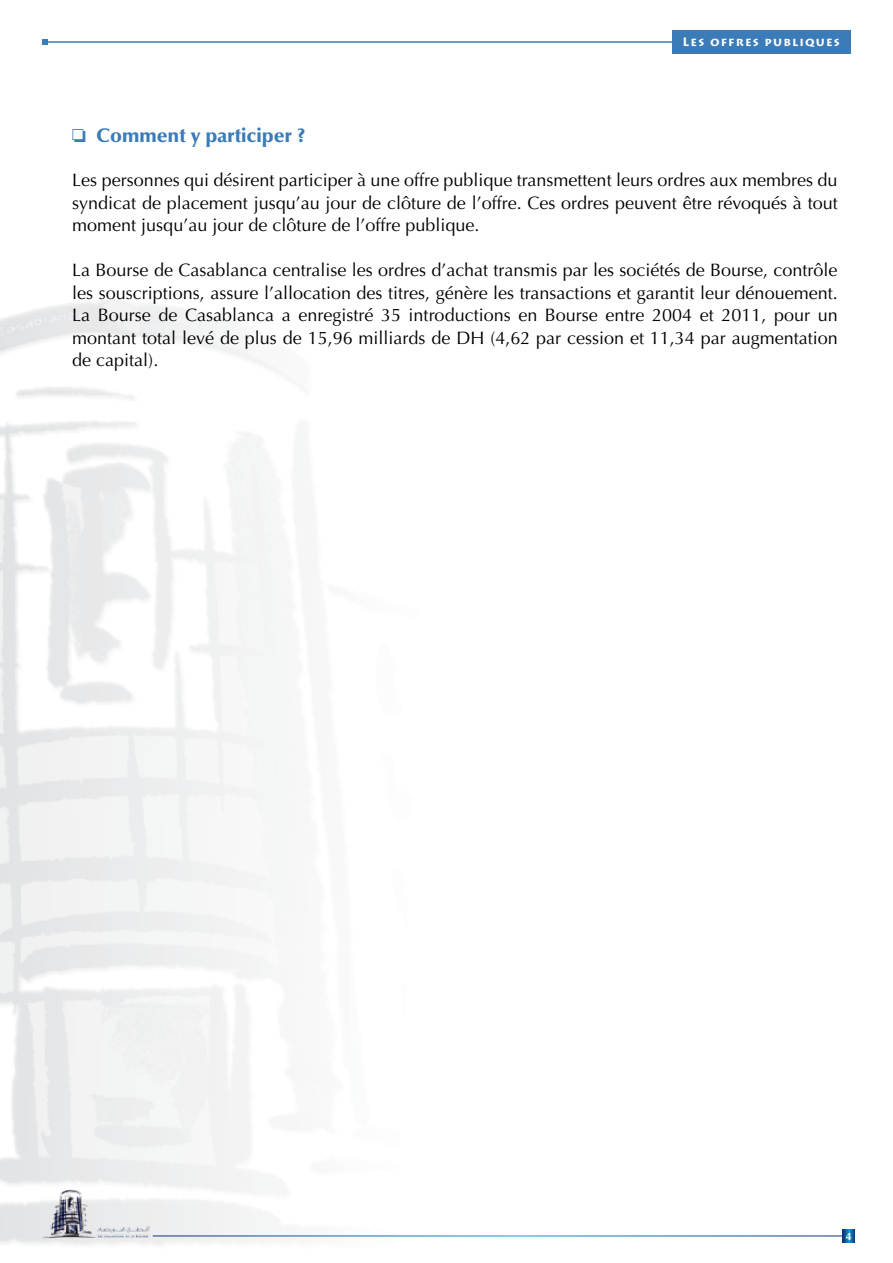
<style>
.page{position:relative;width:893px;height:1263px;background:#fff}
.page>*{position:absolute;margin:0;border:0;box-sizing:border-box;transform-origin:0 0}
.t1{font:900 19.5px "Optima";color:#3a7bb8}
.t2{font:18px/22.5px "Optima";color:#000;text-align:justify}
.t3{font:700 12px "Lithos Pro";letter-spacing:.1em;color:#fff}
.t4{font:700 10.5px "Optima";color:#fff}
</style>
<div class="page">
<img style="left:0;top:30px;width:855px;height:1215px">
<img style="left:41px;top:1188px;width:108px;height:50px">
<hr style="left:153px;top:1235px;width:696px;height:1px;background:#fff">
<svg style="left:842px;top:1229px;width:13px;height:13px"></svg>
<hr style="left:43px;top:41px;width:807px;height:2px;background:#3a7bb8">
<div style="left:672px;top:30px;width:178px;height:24px;background:#3a7bb8"></div>
<svg style="left:43px;top:39px;width:5px;height:6px"></svg>
<svg style="left:73px;top:129px;width:13px;height:13px"></svg>
<p class="t3" style="left:683px;top:35px;width:159px">Les offres publiques</p>
<p class="t1" style="left:96px;top:124px;width:211px">Comment y participer ?</p>
<p class="t2" style="left:72px;top:169px;width:767px">Les personnes qui désirent participer à une offre publique transmettent leurs ordres aux membres du syndicat de placement jusqu’au jour de clôture de l’offre. Ces ordres peuvent être révoqués à tout moment jusqu’au jour de clôture de l’offre publique.</p>
<p class="t2" style="left:72px;top:259px;width:767px">La Bourse de Casablanca centralise les ordres d’achat transmis par les sociétés de Bourse, contrôle les souscriptions, assure l’allocation des titres, génère les transactions et garantit leur dénouement.<br>La Bourse de Casablanca a enregistré 35 introductions en Bourse entre 2004 et 2011, pour un montant total levé de plus de 15,96 milliards de DH (4,62 par cession et 11,34 par augmentation de capital).</p>
<p class="t4" style="left:846px;top:1230px;width:7px">4</p>
</div>
